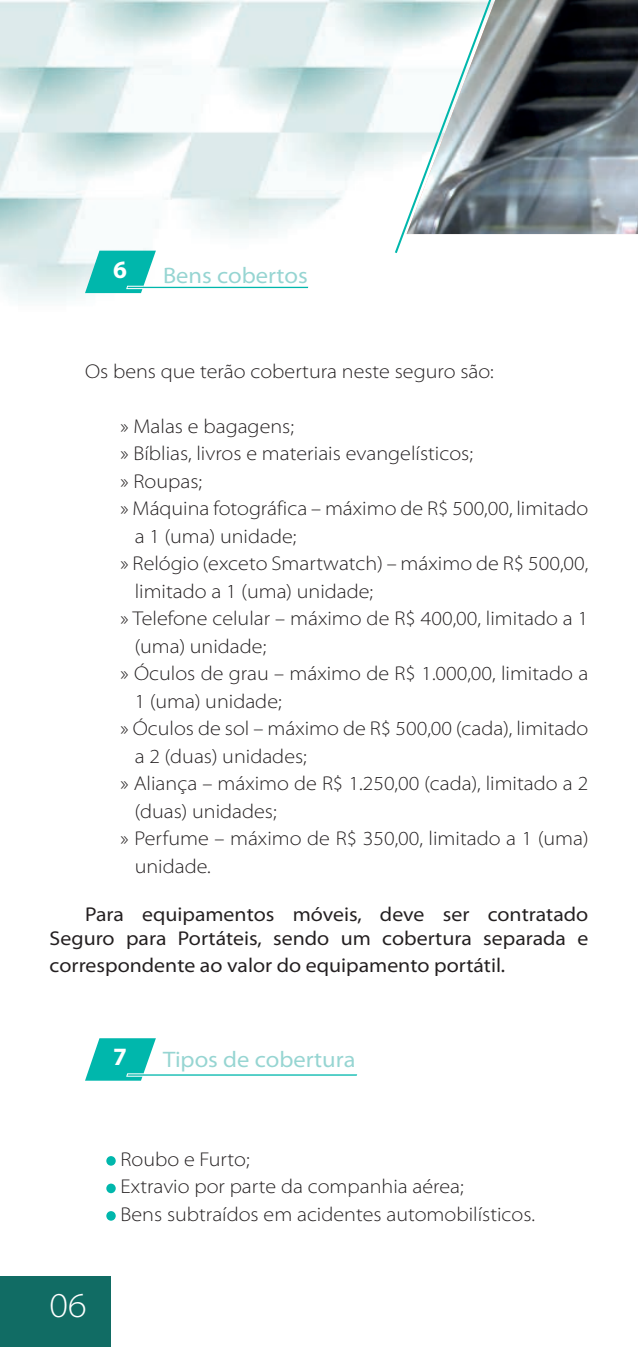
<style>
.page{position:relative;width:638px;height:1347px;background:#fff}
.page>*{position:absolute;margin:0;border:0;box-sizing:border-box;transform-origin:0 0}
.t1{font:300 semi-expanded 35px "Myriad Pro";color:#fff}
.t2{font:700 25px "Myriad Pro";color:#fff}
.t3{font:semi-expanded 22.5px "Myriad Pro";color:#96d5d2}
.t4{font:300 semi-expanded 20px/27.5px "Myriad Pro";color:#231f20}
.t5{font:semi-expanded 20px/24px "Myriad Pro";color:#231f20;text-align:right}
</style>
<div class="page">
<img style="left:0;top:0;width:638px;height:1221px">
<div style="left:106px;top:1156px;width:10px;height:9px;background:#00b7ac;border-radius:50%"></div>
<div style="left:106px;top:1183px;width:10px;height:10px;background:#00b7ac;border-radius:50%"></div>
<div style="left:106px;top:1211px;width:10px;height:9px;background:#00b7ac;border-radius:50%"></div>
<div style="left:0;top:1276px;width:111px;height:70px;background:#116c64"></div>
<svg style="left:393px;top:0;width:141px;height:255px"></svg>
<img style="left:406px;top:0;width:232px;height:234px">
<svg style="left:85px;top:251px;width:71px;height:42px;background:#35c5bc"></svg>
<hr style="left:127px;top:287px;width:181px;height:1px;background:#00b7ac">
<svg style="left:85px;top:1038px;width:71px;height:42px"></svg>
<hr style="left:127px;top:1074px;width:230px;height:1px;background:#00b7ac">
<p class="t2" style="left:113px;top:255px;width:15px">6</p>
<p class="t3" style="left:163px;top:263px;width:146px">Bens cobertos</p>
<p class="t4" style="left:85px;top:357px;width:410px">Os bens que terão cobertura neste seguro são:</p>
<p class="t4" style="left:120px;top:412px;width:175px">» Malas e bagagens;</p>
<p class="t4" style="left:120px;top:440px;width:354px">» Bíblias, livros e materiais evangelísticos;</p>
<p class="t4" style="left:120px;top:467px;width:83px">» Roupas;</p>
<p class="t4" style="left:120px;top:495px;width:469px">» Máquina fotográfica – máximo de R$ 500,00, limitado</p>
<p class="t4" style="left:135px;top:522px;width:163px">a 1 (uma) unidade;</p>
<p class="t4" style="left:120px;top:550px;width:469px">» Relógio (exceto Smartwatch) – máximo de R$ 500,00,</p>
<p class="t4" style="left:135px;top:577px;width:240px">limitado a 1 (uma) unidade;</p>
<p class="t4" style="left:120px;top:605px;width:469px">» Telefone celular – máximo de R$ 400,00, limitado a 1</p>
<p class="t4" style="left:135px;top:632px;width:133px">(uma) unidade;</p>
<p class="t4" style="left:120px;top:660px;width:469px">» Óculos de grau – máximo de R$ 1.000,00, limitado a</p>
<p class="t4" style="left:135px;top:687px;width:148px">1 (uma) unidade;</p>
<p class="t4" style="left:120px;top:715px;width:469px">» Óculos de sol – máximo de R$ 500,00 (cada), limitado</p>
<p class="t4" style="left:135px;top:742px;width:173px">a 2 (duas) unidades;</p>
<p class="t4" style="left:120px;top:770px;width:469px">» Aliança – máximo de R$ 1.250,00 (cada), limitado a 2</p>
<p class="t4" style="left:135px;top:797px;width:143px">(duas) unidades;</p>
<p class="t4" style="left:120px;top:825px;width:469px">» Perfume – máximo de R$ 350,00, limitado a 1 (uma)</p>
<p class="t4" style="left:135px;top:852px;width:78px">unidade.</p>
<p class="t5" style="left:50px;top:902px;width:540px">Para equipamentos móveis, deve ser contratado<br>Seguro para Portáteis, sendo um cobertura separada e</p>
<p class="t5" style="left:50px;top:954px;width:457px">correspondente ao valor do equipamento portátil.</p>
<p class="t2" style="left:113px;top:1042px;width:15px">7</p>
<p class="t3" style="left:163px;top:1047px;width:194px">Tipos de cobertura</p>
<h1 class="t1" style="left:50px;top:1286px;width:39px">06</h1>
<p class="t4" style="left:120px;top:1145px;width:416px">Roubo e Furto;<br>Extravio por parte da companhia aérea;<br>Bens subtraídos em acidentes automobilísticos.</p>
</div>
